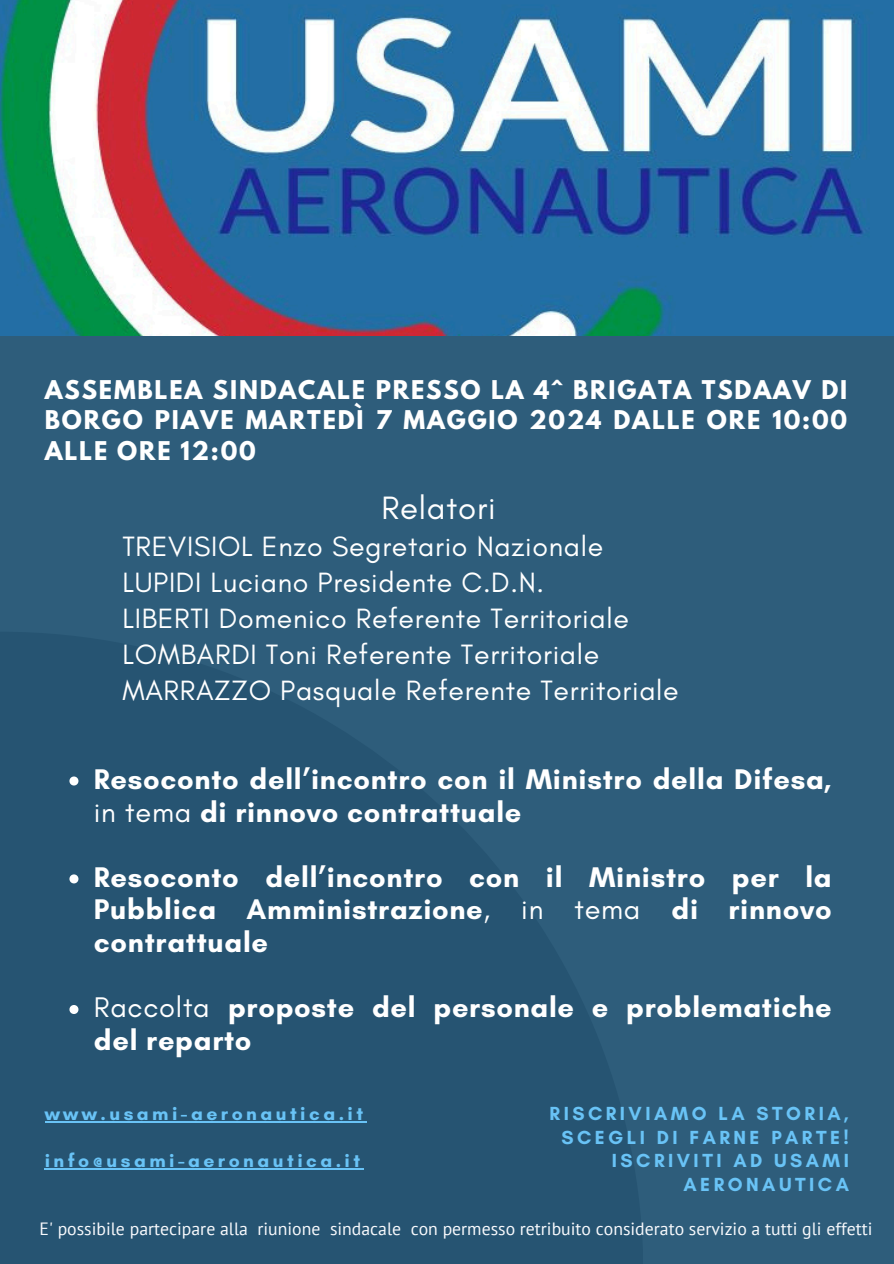
<style>
.page{position:relative;width:894px;height:1264px;background:#fff}
.page>*{position:absolute;margin:0;border:0;box-sizing:border-box;transform-origin:0 0}
.t1{font:33px "Glacial Indifference";letter-spacing:.025em;color:#fff}
.t2{font:700 28.95px/32.7px "Glacial Indifference";letter-spacing:.025em;color:#fff}
.t3{font:28.5px/36px "Glacial Indifference";letter-spacing:.025em;color:#fff}
.t4{font:700 22.95px/30.3px "League Spartan";letter-spacing:.08em;color:#fff;text-align:justify}
.t5{font:700 19.35px/23.7px "Glacial Indifference";letter-spacing:.18em;color:#69c3f6;text-align:right}
.t6{font:17.7px "PT Sans";color:#f9fafd}
.s1{font-weight:400}
</style>
<div class="page">
<div style="left:0;top:0;width:893px;height:1263px;background:#2e5d7b"></div>
<img style="left:0;top:0;width:893px;height:335px">
<hr style="left:45px;top:1121px;width:321px;height:1px;background:#69c3f6">
<hr style="left:45px;top:1168px;width:318px;height:1px;background:#69c3f6">
<svg style="left:69px;top:776px;width:9px;height:9px"></svg>
<svg style="left:69px;top:874px;width:9px;height:9px"></svg>
<svg style="left:69px;top:1005px;width:9px;height:9px"></svg>
<h2 class="t4" style="left:45px;top:377px;width:803px">ASSEMBLEA SINDACALE PRESSO LA 4^ BRIGATA TSDAAV DI BORGO PIAVE MARTEDÌ 7 MAGGIO 2024 DALLE ORE 10:00<br>ALLE ORE 12:00</h2>
<h1 class="t1" style="left:381px;top:487px;width:116px">Relatori</h1>
<h1 class="t3" style="left:122px;top:528px;width:557px">TREVISIOL Enzo Segretario Nazionale LUPIDI Luciano Presidente C.D.N.<br>LIBERTI Domenico Referente Territoriale LOMBARDI Toni Referente Territoriale MARRAZZO Pasquale Referente Territoriale</h1>
<p class="t2" style="left:94px;top:762px;width:739px">Resoconto dell’incontro con il Ministro della Difesa, <span class="s1">in tema</span> di rinnovo contrattuale</p>
<p class="t2" style="left:94px;top:860px;width:739px;text-align:justify">Resoconto dell’incontro con il Ministro per la Pubblica Amministrazione<span class="s1">, in tema</span> di rinnovo contrattuale</p>
<h3 class="t2" style="left:94px;top:990px;width:739px"><span class="s1">Raccolta</span> proposte del personale e problematiche del reparto</h3>
<h4 class="t5" style="left:45px;top:1101px;width:320px">www.usami-aeronautica.it</h4>
<h4 class="t5" style="left:45px;top:1148px;width:317px">info@usami-aeronautica.it</h4>
<p class="t5" style="left:549px;top:1101px;width:301px">RISCRIVIAMO LA STORIA,<br>SCEGLI DI FARNE PARTE!<br>ISCRIVITI AD USAMI<br>AERONAUTICA</p>
<p class="t6" style="left:40px;top:1216px;width:834px">E' possibile partecipare alla riunione sindacale con permesso retribuito considerato servizio a tutti gli effetti</p>
</div>
